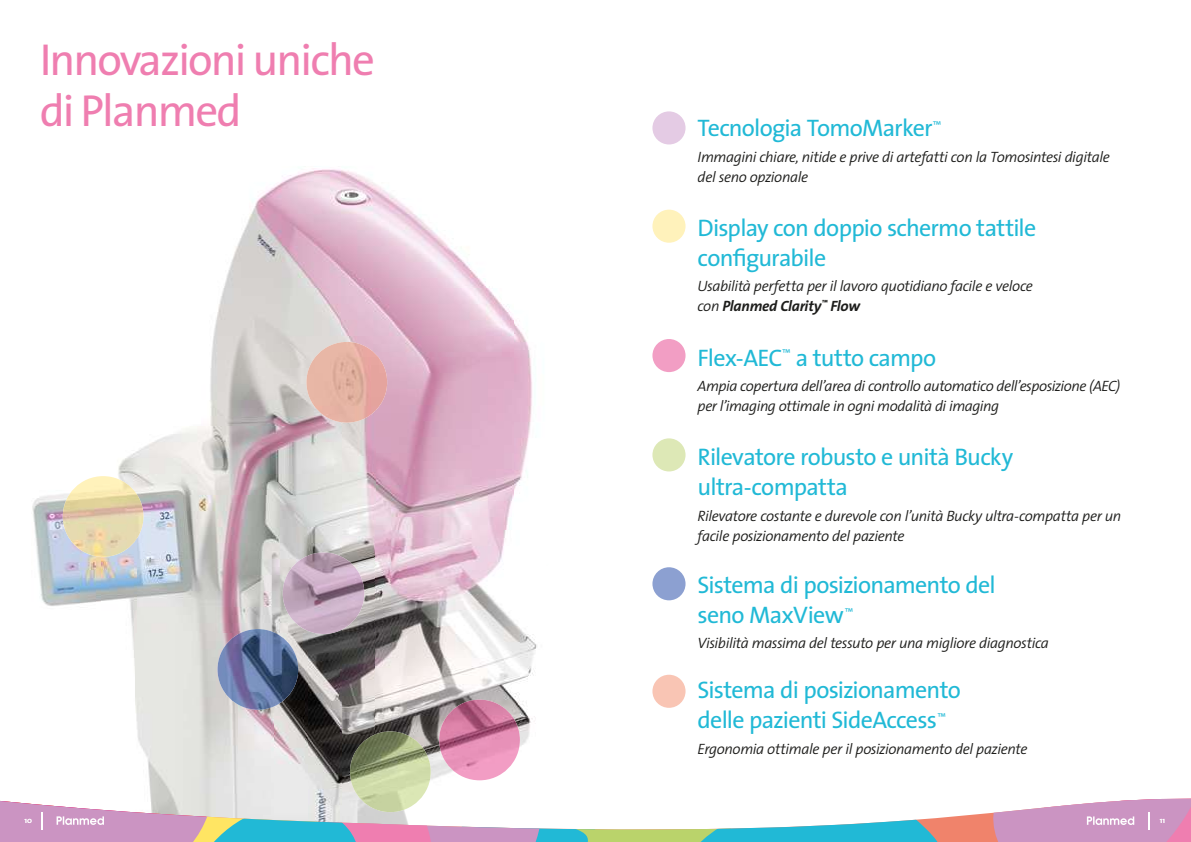
<style>
.page{position:relative;width:1191px;height:842px;background:#fff}
.page>*{position:absolute;margin:0;border:0;box-sizing:border-box;transform-origin:0 0}
.t1{font:45px/51px "The Sans";letter-spacing:-.04em;color:#ef7eb0}
.t2{font:24px/30px "The Sans";letter-spacing:-.03em;color:#21b9d6}
.t3{font:italic 300 15px/20px "The Sans";letter-spacing:-.03em;color:#1d1d1b}
.t4{font:8px "The Sans";color:#fff}
.s1{font-weight:700}
</style>
<div class="page">
<img style="left:223px;top:168px;width:266px;height:121px">
<img style="left:513px;top:319px;width:19px;height:179px">
<img style="left:197px;top:289px;width:144px;height:138px">
<img style="left:341px;top:289px;width:172px;height:69px">
<img style="left:376px;top:358px;width:137px;height:172px">
<img style="left:341px;top:411px;width:35px;height:278px">
<img style="left:32px;top:476px;width:69px;height:130px">
<img style="left:109px;top:427px;width:233px;height:69px">
<img style="left:136px;top:496px;width:171px;height:138px">
<img style="left:307px;top:496px;width:35px;height:60px">
<img style="left:101px;top:540px;width:35px;height:149px">
<img style="left:375px;top:530px;width:162px;height:159px">
<img style="left:307px;top:630px;width:35px;height:59px">
<img style="left:136px;top:634px;width:101px;height:55px">
<img style="left:278px;top:634px;width:29px;height:34px">
<img style="left:293px;top:668px;width:14px;height:21px">
<img style="left:306px;top:342px;width:81px;height:81px;border-radius:50%">
<img style="left:63px;top:476px;width:80px;height:81px;border-radius:50%">
<img style="left:217px;top:629px;width:81px;height:81px;border-radius:50%">
<img style="left:283px;top:552px;width:81px;height:82px;border-radius:50%">
<svg style="left:623px;top:689px;width:63px;height:153px"></svg>
<svg style="left:675px;top:785px;width:289px;height:57px"></svg>
<svg style="left:0;top:689px;width:623px;height:153px"></svg>
<svg style="left:987px;top:798px;width:204px;height:44px;background:#d6a3c8"></svg>
<div style="left:652px;top:675px;width:33px;height:33px;background:#f9c5b4;border-radius:50%"></div>
<div style="left:652px;top:111px;width:33px;height:33px;background:#e4cbe4;border-radius:50%"></div>
<div style="left:652px;top:567px;width:33px;height:33px;background:#8ca0d1;border-radius:50%"></div>
<div style="left:652px;top:210px;width:33px;height:33px;background:#fff2bb;border-radius:50%"></div>
<div style="left:652px;top:339px;width:33px;height:33px;background:#f29ec4;border-radius:50%"></div>
<div style="left:652px;top:438px;width:33px;height:33px;background:#dde8b6;border-radius:50%"></div>
<h1 class="t1" style="left:40px;top:38px;width:337px">Innovazioni uniche di Planmed</h1>
<h2 class="t2" style="left:697px;top:115px;width:245px">Tecnologia TomoMarker<sup>™</sup></h2>
<p class="t3" style="left:697px;top:148px;width:414px">Immagini chiare, nitide e prive di artefatti con la Tomosintesi digitale del seno opzionale</p>
<h2 class="t2" style="left:697px;top:214px;width:340px">Display con doppio schermo tattile configurabile</h2>
<p class="t3" style="left:697px;top:277px;width:337px">Usabilità perfetta per il lavoro quotidiano facile e veloce con <span class="s1">Planmed Clarity</span><sup>™</sup> <span class="s1">Flow</span></p>
<h2 class="t2" style="left:697px;top:344px;width:240px">Flex-AEC<sup>™</sup> a tutto campo</h2>
<p class="t3" style="left:697px;top:377px;width:424px">Ampia copertura dell’area di controllo automatico dell’esposizione (AEC) per l’imaging ottimale in ogni modalità di imaging</p>
<h2 class="t2" style="left:697px;top:444px;width:317px">Rilevatore robusto e unità Bucky ultra-compatta</h2>
<p class="t3" style="left:697px;top:507px;width:425px">Rilevatore costante e durevole con l’unità Bucky ultra-compatta per un facile posizionamento del paziente</p>
<h2 class="t2" style="left:697px;top:571px;width:299px">Sistema di posizionamento del seno MaxView<sup>™</sup></h2>
<p class="t3" style="left:697px;top:634px;width:353px">Visibilità massima del tessuto per una migliore diagnostica</p>
<h2 class="t2" style="left:697px;top:677px;width:265px">Sistema di posizionamento delle pazienti SideAccess<sup>™</sup></h2>
<p class="t3" style="left:697px;top:740px;width:331px">Ergonomia ottimale per il posizionamento del paziente</p>
<p class="t4" style="left:25px;top:816px;width:9px">10</p>
<p class="t4" style="left:1160px;top:816px;width:7px">11</p>
</div>
